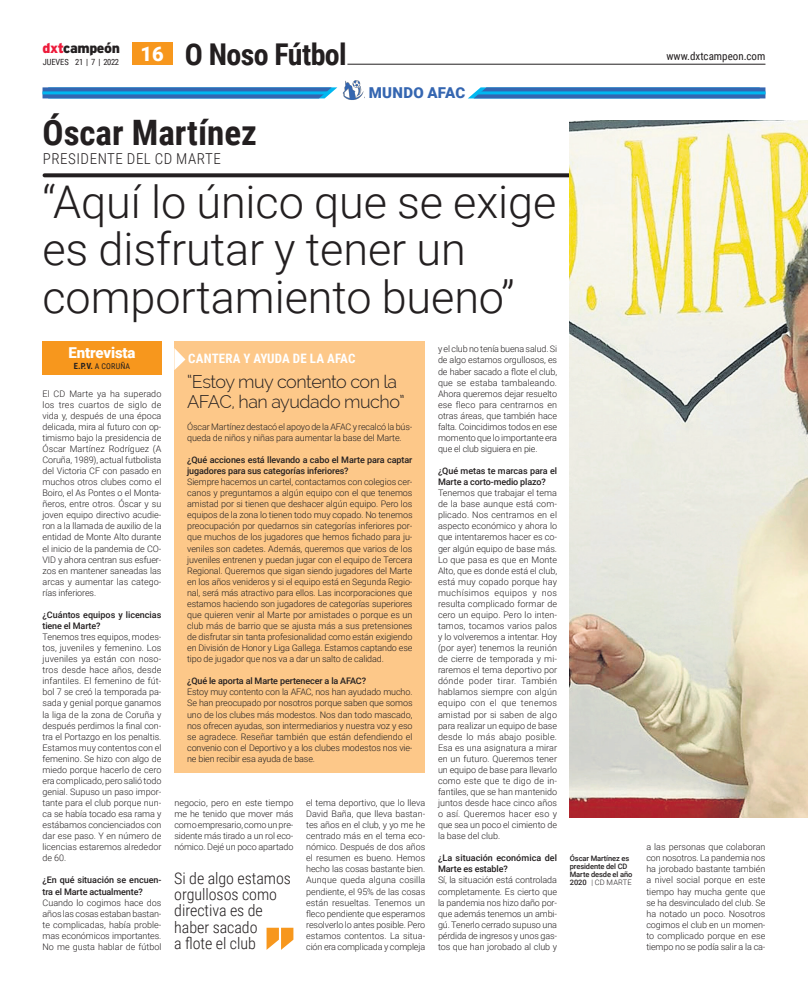
<style>
.page{position:relative;width:808px;height:993px;background:#fff}
.page>*{position:absolute;margin:0;border:0;box-sizing:border-box;transform-origin:0 0}
._8MDXT__entrevista_T{font:300 45px/47px "Roboto";color:#231f20}
._8MDXT_entrevista_en{font:700 35px "Roboto Condensed";color:#231f20}
.DXTCF_FOLIO_seccion{font:700 30px "Roboto Condensed";letter-spacing:-.02em;color:#231f20}
.DXTCF_FOLIO_cabo_ver{font:900 20px "Roboto";color:#fff}
._8MDXT_PIEZA_ENTREVI{font:300 18px/20px "Raleway";letter-spacing:-.025em;color:#231f20}
._8MDXT_destacado_ent{font:300 16px/16.3px "Roboto Condensed";letter-spacing:-.005em;color:#231f20}
._8MDXT_entrevista_ca{font:300 15px "Roboto Condensed";letter-spacing:.035em;color:#231f20}
._8MDXT_FIRMA_epigraf{font:900 15px "Roboto";letter-spacing:-.01em;color:#fff}
._8MDXT_noticia__TIT{font:900 15px "Roboto";letter-spacing:.025em;color:#3566b1}
.DXTCF_FOLIO_cabecera{font:900 14px "Interstate";letter-spacing:-.03em;color:#231f20}
._8MDXT_PIEZA_ENTREVI-2{font:700 13px "Roboto Condensed";letter-spacing:.015em;color:#fff}
.DXTCF_FOLIO_web{font:11px "Roboto Condensed";color:#231f20}
._8MDXT_txt_sin_sangr{font:300 9px/11.1px "Roboto";letter-spacing:-.01em;color:#231f20;text-align:justify}
._8MDXT_txt_sin_sangr-2{font:500 9px/11.1px "Roboto";letter-spacing:-.01em;color:#231f20}
.DXTCF_FOLIO_fecha{font:8.5px "Roboto Condensed";letter-spacing:-.01em;color:#231f20}
._8MDXT_FIRMA_autor_y{font:8px "Roboto Condensed";letter-spacing:.025em;color:#231f20}
._8MDXT_pie_de_foto{font:500 7.5px/8px "Roboto";letter-spacing:-.01em;color:#231f20}
.s1{color:#ed1a3a}
.s2{font-weight:700;font-size:8.5px}
.s3{font-weight:300}
</style>
<div class="page">
<div style="left:174px;top:341px;width:251px;height:431px;background:#fdc889"></div>
<svg style="left:174px;top:348px;width:11px;height:22px"></svg>
<div style="left:43px;top:341px;width:119px;height:33px;background:#f7971d"></div>
<svg style="left:45px;top:173px;width:525px;height:4px;background:#353132"></svg>
<svg style="left:267px;top:927px;width:26px;height:22px"></svg>
<img style="left:570px;top:120px;width:238px;height:696px">
<img style="left:342px;top:80px;width:22px;height:20px">
<svg style="left:43px;top:87px;width:294px;height:11px;background:#3875ba"></svg>
<hr style="left:43px;top:91px;width:285px;height:3px;background:#00b7f0">
<svg style="left:468px;top:87px;width:297px;height:11px;background:#3975ba"></svg>
<hr style="left:478px;top:91px;width:287px;height:3px;background:#00b7f0">
<div style="left:132px;top:43px;width:40px;height:22px;background:#f7971d"></div>
<hr style="left:185px;top:64px;width:580px;height:1px;background:#231f20">
<div style="left:179px;top:41px;width:168px;height:25px;background:#fff"></div>
<p class="DXTCF_FOLIO_cabo_ver" style="left:141px;top:40px;width:25px">16</p>
<p class="DXTCF_FOLIO_seccion" style="left:185px;top:33px;width:163px">O NOSO FÚTBOL</p>
<p class="DXTCF_FOLIO_cabecera" style="left:43px;top:40px;width:79px"><span class="s1">dxt</span>campeón</p>
<p class="DXTCF_FOLIO_fecha" style="left:43px;top:56px;width:78px">Jueves 21 | 7 | 2022</p>
<p class="DXTCF_FOLIO_web" style="left:666px;top:49px;width:101px">www.dxtcampeon.com</p>
<p class="_8MDXT_noticia__TIT" style="left:369px;top:82px;width:98px">Mundo AFAC</p>
<p class="_8MDXT_entrevista_en" style="left:43px;top:108px;width:216px">ÓSCAR MARTÍNEZ</p>
<p class="_8MDXT_entrevista_ca" style="left:43px;top:148px;width:180px">Presidente del CD Marte</p>
<p class="_8MDXT__entrevista_T" style="left:43px;top:177px;width:515px">“Aquí lo único que se exige es disfrutar y tener un comportamiento bueno”</p>
<p class="_8MDXT_FIRMA_epigraf" style="left:69px;top:342px;width:68px">Entrevista</p>
<p class="_8MDXT_FIRMA_autor_y" style="left:74px;top:360px;width:58px"><span class="s2">E.P.V.</span> a coruña</p>
<p class="_8MDXT_txt_sin_sangr" style="left:43px;top:387px;width:120px">El CD Marte ya ha superado los tres cuartos de siglo de vida y, después de una época delicada, mira al futuro con op&shy;timismo bajo la presidencia de Óscar Martínez Rodríguez (A Coruña, 1989), actual futbolista del Victoria CF con pasado en muchos otros clubes como el Boiro, el As Pontes o el Monta&shy;ñeros, entre otros. Óscar y su joven equipo directivo acudie&shy;ron a la llamada de auxilio de la entidad de Monte Alto durante el inicio de la pandemia de CO-VID y ahora centran sus esfuer&shy;zos en mantener saneadas las arcas y aumentar las catego&shy;rías inferiores.</p>
<p class="_8MDXT_txt_sin_sangr-2" style="left:43px;top:608px;width:120px">¿Cuántos equipos y licencias tiene el Marte?</p>
<p class="_8MDXT_txt_sin_sangr" style="left:43px;top:630px;width:120px">Tenemos tres equipos, modes&shy;tos, juveniles y femenino. Los juveniles ya están con noso&shy;tros desde hace años, desde infantiles. El femenino de fút&shy;bol 7 se creó la temporada pa&shy;sada y genial porque ganamos la liga de la zona de Coruña y después perdimos la final con&shy;tra el Portazgo en los penaltis.<br>Estamos muy contentos con el femenino. Se hizo con algo de miedo porque hacerlo de cero era complicado, pero salió todo genial. Supuso un paso impor&shy;tante para el club porque nun&shy;ca se había tocado esa rama y estábamos concienciados con dar ese paso. Y en número de licencias estaremos alrededor de 60.</p>
<p class="_8MDXT_txt_sin_sangr-2" style="left:43px;top:874px;width:120px">¿En qué situación se encuen&shy;tra el Marte actualmente?</p>
<p class="_8MDXT_txt_sin_sangr" style="left:43px;top:896px;width:120px">Cuando lo cogimos hace dos años las cosas estaban bastan&shy;te complicadas, había proble&shy;mas económicos importantes.<br>No me gusta hablar de fútbol</p>
<p class="_8MDXT_PIEZA_ENTREVI-2" style="left:188px;top:349px;width:167px">CANTERA Y AYUDA DE LA AFAC</p>
<p class="_8MDXT_PIEZA_ENTREVI" style="left:187px;top:371px;width:219px">“Estoy muy contento con la<br>AFAC, han ayudado mucho”</p>
<p class="_8MDXT_txt_sin_sangr" style="left:187px;top:420px;width:227px">Óscar Martínez destacó el apoyo de la AFAC y recalcó la bús&shy;queda de niños y niñas para aumentar la base del Marte.</p>
<p class="_8MDXT_txt_sin_sangr-2" style="left:187px;top:454px;width:227px">¿Qué acciones está llevando a cabo el Marte para captar jugadores para sus categorías inferiores?</p>
<p class="_8MDXT_txt_sin_sangr" style="left:187px;top:476px;width:227px">Siempre hacemos un cartel, contactamos con colegios cer&shy;canos y preguntamos a algún equipo con el que tenemos amistad por si tienen que deshacer algún equipo. Pero los equipos de la zona lo tienen todo muy copado. No tenemos preocupación por quedarnos sin categorías inferiores por&shy;que muchos de los jugadores que hemos fichado para ju&shy;veniles son cadetes. Además, queremos que varios de los juveniles entrenen y puedan jugar con el equipo de Tercera Regional. Queremos que sigan siendo jugadores del Marte en los años venideros y si el equipo está en Segunda Regio&shy;nal, será más atractivo para ellos. Las incorporaciones que estamos haciendo son jugadores de categorías superiores que quieren venir al Marte por amistades o porque es un club más de barrio que se ajusta más a sus pretensiones de disfrutar sin tanta profesionalidad como están exigiendo en División de Honor y Liga Gallega. Estamos captando ese tipo de jugador que nos va a dar un salto de calidad.</p>
<p class="_8MDXT_txt_sin_sangr-2" style="left:187px;top:675px;width:180px">¿Qué le aporta al Marte pertenecer a la AFAC?</p>
<p class="_8MDXT_txt_sin_sangr" style="left:187px;top:686px;width:227px">Estoy muy contento con la AFAC, nos han ayudado mucho.<br>Se han preocupado por nosotros porque saben que somos uno de los clubes más modestos. Nos dan todo mascado, nos ofrecen ayudas, son intermediarios y nuestra voz y eso se agradece. Reseñar también que están defendiendo el convenio con el Deportivo y a los clubes modestos nos vie&shy;ne bien recibir esa ayuda de base.</p>
<p class="_8MDXT_txt_sin_sangr" style="left:174px;top:796px;width:121px">negocio, pero en este tiempo me he tenido que mover más como empresario, como un pre&shy;sidente más tirado a un rol eco&shy;nómico. Dejé un poco apartado</p>
<p class="_8MDXT_destacado_ent" style="left:174px;top:869px;width:118px">Si de algo estamos orgullosos como directiva es de haber sacado<br>a flote el club</p>
<p class="_8MDXT_txt_sin_sangr" style="left:306px;top:796px;width:121px">el tema deportivo, que lo lleva David Baña, que lleva bastan&shy;tes años en el club, y yo me he centrado más en el tema eco&shy;nómico. Después de dos años el resumen es bueno. Hemos hecho las cosas bastante bien.<br>Aunque queda alguna cosilla pendiente, el 95% de las cosas están resueltas. Tenemos un fleco pendiente que esperamos resolverlo lo antes posible. Pero estamos contentos. La situa&shy;ción era complicada y compleja</p>
<p class="_8MDXT_txt_sin_sangr" style="left:438px;top:343px;width:121px">y el club no tenía buena salud. Si de algo estamos orgullosos, es de haber sacado a flote el club, que se estaba tambaleando.<br>Ahora queremos dejar resuelto ese fleco para centrarnos en otras áreas, que también hace falta. Coincidimos todos en ese momento que lo importante era que el club siguiera en pie.</p>
<p class="_8MDXT_txt_sin_sangr-2" style="left:438px;top:465px;width:121px">¿Qué metas te marcas para el<br>Marte a corto-medio plazo?</p>
<p class="_8MDXT_txt_sin_sangr" style="left:438px;top:487px;width:121px">Tenemos que trabajar el tema de la base aunque está com&shy;plicado. Nos centramos en el aspecto económico y ahora lo que intentaremos hacer es co&shy;ger algún equipo de base más.<br>Lo que pasa es que en Monte Alto, que es donde está el club, está muy copado porque hay muchísimos equipos y nos resulta complicado formar de cero un equipo. Pero lo inten&shy;tamos, tocamos varios palos y lo volveremos a intentar. Hoy (por ayer) tenemos la reunión de cierre de temporada y mi&shy;raremos el tema deportivo por dónde poder tirar. También hablamos siempre con algún equipo con el que tenemos amistad por si saben de algo para realizar un equipo de base desde lo más abajo posible.<br>Esa es una asignatura a mirar en un futuro. Queremos tener un equipo de base para llevarlo como este que te digo de in&shy;fantiles, que se han mantenido juntos desde hace cinco años o así. Queremos hacer eso y que sea un poco el cimiento de la base del club.</p>
<p class="_8MDXT_txt_sin_sangr-2" style="left:438px;top:852px;width:121px">¿La situación económica del<br>Marte es estable?</p>
<p class="_8MDXT_txt_sin_sangr" style="left:438px;top:874px;width:121px">Sí, la situación está controlada completamente. Es cierto que la pandemia nos hizo daño por&shy;que además tenemos un ambi&shy;gú. Tenerlo cerrado supuso una pérdida de ingresos y unos gas&shy;tos que han jorobado al club y</p>
<p class="_8MDXT_pie_de_foto" style="left:570px;top:854px;width:64px">Óscar Martínez es presidente del CD<br>Marte desde el año<br>2020 <span class="s3">| cd marte</span></p>
<p class="_8MDXT_txt_sin_sangr" style="left:646px;top:840px;width:121px">a las personas que colaboran con nosotros. La pandemia nos ha jorobado bastante también a nivel social porque en este tiempo hay mucha gente que se ha desvinculado del club. Se ha notado un poco. Nosotros cogimos el club en un momen&shy;to complicado porque en ese tiempo no se podía salir a la ca-</p>
</div>
